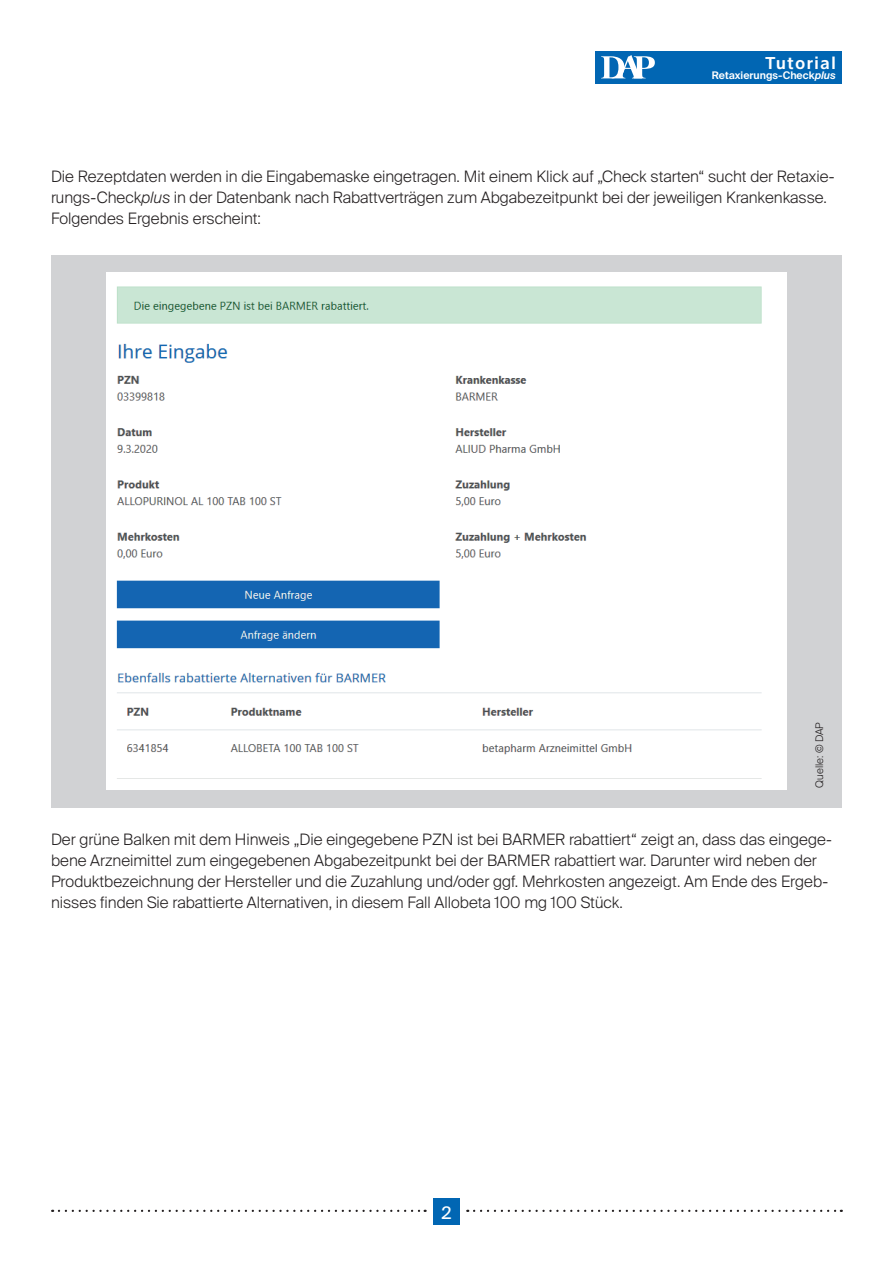
<style>
.page{position:relative;width:893px;height:1263px;background:#fff}
.page>*{position:absolute;margin:0;border:0;box-sizing:border-box;transform-origin:0 0}
.t1{font:17.25px "Suisse Intl";color:#fff}
.t2{font:600 16.5px "Suisse Sign";letter-spacing:.1em;color:#fff}
.t3{font:300 15.75px/21px "Suisse Intl";color:#231f20}
.t4{font:600 10.5px "Suisse Intl";color:#fff}
.t5{font:300 10.5px "Suisse Intl";color:#231f20}
.s1{font-style:italic}
</style>
<div class="page">
<svg style="left:59px;top:1210px;width:367px;height:2px"></svg>
<div style="left:433px;top:1198px;width:27px;height:27px;background:#0166b3"></div>
<svg style="left:474px;top:1210px;width:368px;height:2px"></svg>
<div style="left:51px;top:255px;width:791px;height:553px;background:#d1d2d4"></div>
<img style="left:106px;top:272px;width:681px;height:517px">
<div style="left:595px;top:51px;width:247px;height:33px;background:#0166b3"></div>
<svg style="left:601px;top:55px;width:54px;height:23px"></svg>
<p class="t2" style="left:766px;top:53px;width:72px">Tutorial</p>
<p class="t4" style="left:712px;top:70px;width:125px">Retaxierungs-Check<span class="s1">plus</span></p>
<p class="t3" style="left:51px;top:166px;width:785px">Die Rezeptdaten werden in die Eingabemaske eingetragen. Mit einem Klick auf „Check starten“ sucht der Retaxie&shy;rungs-Check<span class="s1">plus</span> in der Datenbank nach Rabattverträgen zum Abgabezeitpunkt bei der jeweiligen Krankenkasse.<br>Folgendes Ergebnis erscheint:</p>
<p class="t5" style="left:813px;top:788px;width:67px;rotate:-90deg">Quelle: © DAP</p>
<p class="t3" style="left:51px;top:829px;width:782px">Der grüne Balken mit dem Hinweis „Die eingegebene PZN ist bei BARMER rabattiert“ zeigt an, dass das eingege&shy;bene Arzneimittel zum eingegebenen Abgabezeitpunkt bei der BARMER rabattiert war. Darunter wird neben der Produktbezeichnung der Hersteller und die Zuzahlung und/oder ggf. Mehrkosten angezeigt. Am Ende des Ergeb&shy;nisses finden Sie rabattierte Alternativen, in diesem Fall Allobeta 100 mg 100 Stück.</p>
<p class="t1" style="left:441px;top:1202px;width:12px">2</p>
</div>
